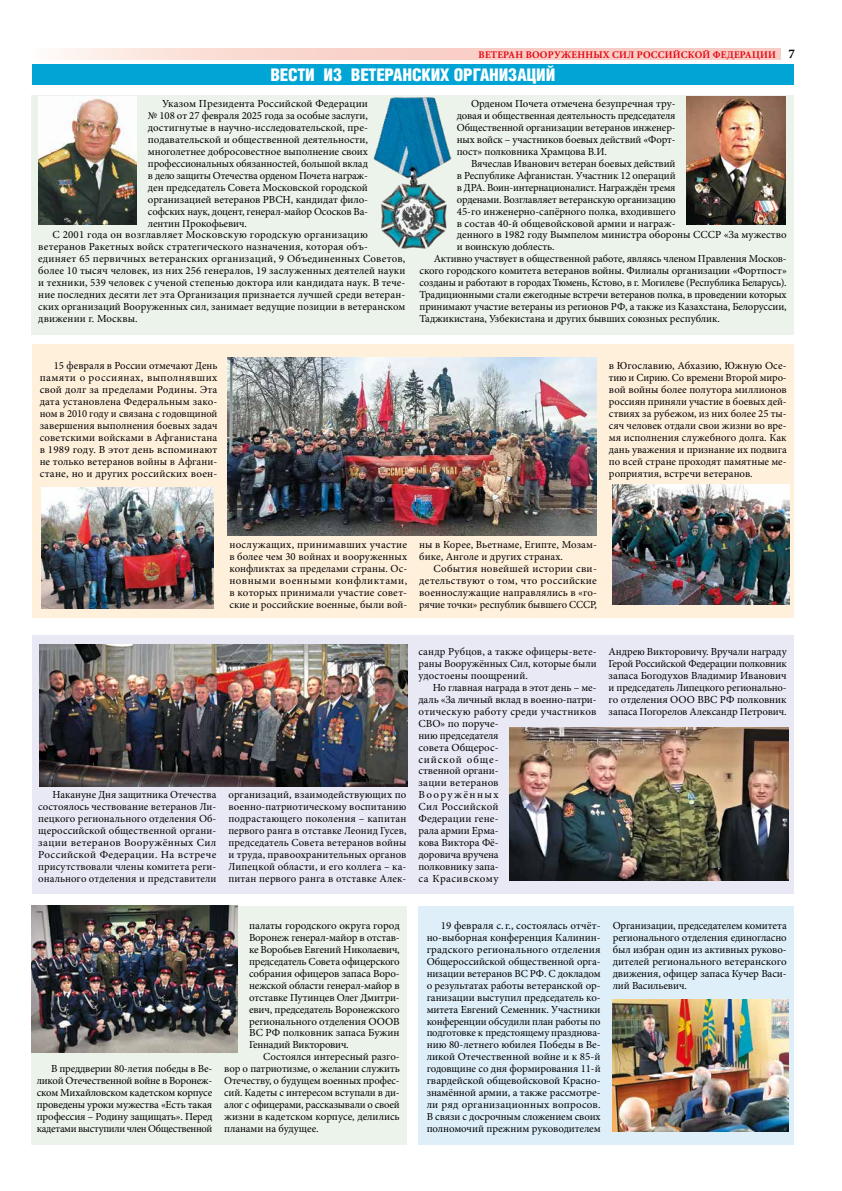
<style>
.page{position:relative;width:842px;height:1191px;background:#fff}
.page>*{position:absolute;margin:0;border:0;box-sizing:border-box;transform-origin:0 0}
.t1{font:17.5px "Helios Cond Black C";letter-spacing:-.01em;color:#fff}
.t2{font:10.8px/11.9px "Minion Pro";letter-spacing:-.005em;color:#000;text-align:justify}
.t3{font:10.8px "Minion Pro";letter-spacing:.015em;color:#000}
.t4{font:700 10px "Miniature C";letter-spacing:.02em;color:#e30613}
.s1{font-size:13px;color:#000}
</style>
<div class="page">
<svg style="left:57px;top:48px;width:724px;height:12px;background:#f9d5ce"></svg>
<div style="left:33px;top:344px;width:761px;height:274px;background:#fff0dc"></div>
<div style="left:33px;top:635px;width:761px;height:258px;background:#e9e9f5"></div>
<div style="left:31px;top:906px;width:376px;height:238px;background:#ecf3eb"></div>
<div style="left:418px;top:906px;width:376px;height:238px;background:#deeff9"></div>
<div style="left:31px;top:95px;width:763px;height:239px;background:#ecf3eb"></div>
<div style="left:32px;top:64px;width:762px;height:21px;background:#00a5d5"></div>
<img style="left:38px;top:96px;width:99px;height:128px">
<img style="left:687px;top:96px;width:98px;height:128px">
<img style="left:374px;top:97px;width:77px;height:152px">
<img style="left:42px;top:488px;width:171px;height:120px">
<img style="left:227px;top:357px;width:369px;height:178px">
<img style="left:612px;top:484px;width:177px;height:121px">
<img style="left:31px;top:905px;width:207px;height:148px">
<img style="left:612px;top:999px;width:176px;height:132px">
<img style="left:40px;top:644px;width:367px;height:142px">
<img style="left:510px;top:727px;width:279px;height:153px">
<p class="t4" style="left:479px;top:48px;width:318px">ВЕТЕРАН ВООРУЖЕННЫХ СИЛ РОССИЙСКОЙ ФЕДЕРАЦИИ <span class="s1">7</span></p>
<h1 class="t1" style="left:270px;top:65px;width:287px">ВЕСТИ ИЗ ВЕТЕРАНСКИХ ОРГАНИЗАЦИЙ</h1>
<p class="t2" style="left:162px;top:98px;width:207px">Указом Президента Российской Федерации</p>
<p class="t2" style="left:148px;top:110px;width:221px">№ 108 от 27 февраля 2025 года за особые заслуги,</p>
<p class="t2" style="left:148px;top:122px;width:221px">достигнутые в научно-исследовательской, пре-</p>
<p class="t2" style="left:148px;top:134px;width:221px">подавательской и общественной деятельности,</p>
<p class="t2" style="left:148px;top:146px;width:221px">многолетнее добросовестное выполнение своих</p>
<p class="t2" style="left:148px;top:158px;width:221px">профессиональных обязанностей, большой вклад</p>
<p class="t2" style="left:148px;top:170px;width:221px">в дело защиты Отечества орденом Почета награж-</p>
<p class="t2" style="left:148px;top:181px;width:221px">ден председатель Совета Московской городской</p>
<p class="t2" style="left:148px;top:193px;width:221px">организацией ветеранов РВСН, кандидат фило-</p>
<p class="t2" style="left:148px;top:205px;width:221px">софских наук, доцент, генерал-майор Ососков Ва-</p>
<p class="t2" style="left:148px;top:217px;width:101px">лентин Прокофьевич.</p>
<p class="t3" style="left:52px;top:228px;width:317px">С 2001 года он возглавляет Московскую городскую организацию</p>
<p class="t2" style="left:38px;top:241px;width:331px">ветеранов Ракетных войск стратегического назначения, которая объ-</p>
<p class="t3" style="left:38px;top:252px;width:369px">единяет 65 первичных ветеранских организаций, 9 Объединенных Советов,</p>
<p class="t2" style="left:38px;top:265px;width:369px">более 10 тысяч человек, из них 256 генералов, 19 заслуженных деятелей науки</p>
<p class="t2" style="left:38px;top:277px;width:369px">и техники, 539 человек с ученой степенью доктора или кандидата наук. В тече-</p>
<p class="t2" style="left:38px;top:289px;width:369px">ние последних десяти лет эта Организация признается лучшей среди ветеран-</p>
<p class="t2" style="left:38px;top:300px;width:369px">ских организаций Вооруженных сил, занимает ведущие позиции в ветеранском</p>
<p class="t2" style="left:38px;top:312px;width:101px">движении г. Москвы.</p>
<p class="t2" style="left:457px;top:98px;width:220px;text-indent:14px">Орденом Почета отмечена безупречная тру&shy;довая и общественная деятельность председателя Общественной организации ветеранов инженер&shy;ных войск – участников боевых действий «Форт&shy;пост» полковника Храмцова В.И.</p>
<p class="t2" style="left:471px;top:158px;width:206px">Вячеслав Иванович ветеран боевых действий</p>
<p class="t2" style="left:457px;top:170px;width:220px">в Республике Афганистан. Участник 12 операций</p>
<p class="t2" style="left:457px;top:181px;width:220px">в ДРА. Воин-интернационалист. Награждён тремя</p>
<p class="t2" style="left:457px;top:193px;width:220px">орденами. Возглавляет ветеранскую организацию</p>
<p class="t2" style="left:457px;top:205px;width:220px">45-го инженерно-сапёрного полка, входившего</p>
<p class="t2" style="left:457px;top:217px;width:220px">в состав 40-й общевойсковой армии и награж-</p>
<p class="t2" style="left:457px;top:229px;width:331px">денного в 1982 году Вымпелом министра обороны СССР «За мужество</p>
<p class="t2" style="left:457px;top:241px;width:99px">и воинскую доблесть.</p>
<p class="t2" style="left:434px;top:253px;width:354px">Активно участвует в общественной работе, являясь членом Правления Москов-</p>
<p class="t2" style="left:420px;top:265px;width:369px">ского городского комитета ветеранов войны. Филиалы организации «Фортпост»</p>
<p class="t2" style="left:420px;top:277px;width:369px">созданы и работают в городах Тюмень, Кстово, в г. Могилеве (Республика Беларусь).</p>
<p class="t2" style="left:420px;top:289px;width:369px">Традиционными стали ежегодные встречи ветеранов полка, в проведении которых</p>
<p class="t2" style="left:420px;top:300px;width:369px">принимают участие ветераны из регионов РФ, а также из Казахстана, Белоруссии,</p>
<p class="t2" style="left:420px;top:312px;width:302px">Таджикистана, Узбекистана и других бывших союзных республик.</p>
<p class="t2" style="left:40px;top:360px;width:179px;text-indent:14px">15 февраля в России отмечают День памяти о россиянах, выполнявших свой долг за пределами Родины. Эта дата установлена Федеральным зако&shy;ном в 2010 году и связана с годовщиной завершения выполнения боевых задач советскими войсками в Афганистана в 1989 году. В этот день вспоминают не только ветеранов войны в Афгани&shy;стане, но и других российских воен-</p>
<p class="t2" style="left:609px;top:360px;width:179px">в Югославию, Абхазию, Южную Осе&shy;тию и Сирию. Со времени Второй миро&shy;вой войны более полутора миллионов россиян приняли участие в боевых дей&shy;ствиях за рубежом, из них более 25 ты&shy;сяч человек отдали свои жизни во вре&shy;мя исполнения служебного долга. Как дань уважения и признание их подвига по всей стране проходят памятные ме&shy;роприятия, встречи ветеранов.</p>
<p class="t2" style="left:229px;top:539px;width:179px">нослужащих, принимавших участие в более чем 30 войнах и вооруженных конфликтах за пределами страны. Ос&shy;новными военными конфликтами, в которых принимали участие совет&shy;ские и российские военные, были вой-</p>
<p class="t2" style="left:419px;top:539px;width:179px">ны в Корее, Вьетнаме, Египте, Мозам&shy;бике, Анголе и других странах.</p>
<p class="t2" style="left:419px;top:562px;width:179px;text-indent:14px">События новейшей истории сви&shy;детельствуют о том, что российские военнослужащие направлялись в «го&shy;рячие точки» республик бывшего СССР,</p>
<p class="t2" style="left:38px;top:789px;width:180px;text-indent:14px">Накануне Дня защитника Отечества состоялось чествование ветеранов Ли&shy;пецкого регионального отделения Об&shy;щероссийской общественной органи&shy;зации ветеранов Вооружённых Сил Российской Федерации. На встрече присутствовали члены комитета реги&shy;онального отделения и представители</p>
<p class="t2" style="left:228px;top:789px;width:180px">организаций, взаимодействующих по военно-патриотическому воспитанию подрастающего поколения – капитан первого ранга в отставке Леонид Гусев, председатель Совета ветеранов войны и труда, правоохранительных органов Липецкой области, и его коллега – ка&shy;питан первого ранга в отставке Алек-</p>
<p class="t2" style="left:418px;top:646px;width:180px">сандр Рубцов, а также офицеры-вете&shy;раны Вооружённых Сил, которые были удостоены поощрений.</p>
<p class="t2" style="left:418px;top:681px;width:180px;text-align:left;text-indent:14px">Но главная награда в этот день – ме&shy;даль «За личный вклад в военно-патри&shy;отическую работу среди участников<br>СВО» по поруче-<br>нию председателя<br>совета Общерос-<br>сийской обще-<br>ственной органи-<br>зации ветеранов<br>Вооружённых<br>Сил Российской<br>Федерации гене-<br>рала армии Ерма-<br>кова Виктора Фё-<br>доровича вручена<br>полковнику запа-<br>са Красивскому</p>
<p class="t2" style="left:609px;top:646px;width:180px">Андрею Викторовичу. Вручали награду Герой Российской Федерации полковник запаса Богодухов Владимир Иванович и председатель Липецкого регионально&shy;го отделения ООО ВВС РФ полковник запаса Погорелов Александр Петрович.</p>
<p class="t2" style="left:37px;top:1062px;width:177px;text-indent:14px">В преддверии 80-летия победы в Ве&shy;ликой Отечественной войне в Воронеж&shy;ском Михайловском кадетском корпусе проведены уроки мужества «Есть такая профессия – Родину защищать». Перед кадетами выступили член Общественной</p>
<p class="t2" style="left:249px;top:920px;width:152px">палаты городского округа город Воронеж генерал-майор в отстав&shy;ке Воробьев Евгений Николаевич, председатель Совета офицерского собрания офицеров запаса Воро&shy;нежской области генерал-майор в отставке Путинцев Олег Дмитри&shy;евич, председатель Воронежского регионального отделения ОООВ ВС РФ полковник запаса Бужин Геннадий Викторович.</p>
<p class="t2" style="left:224px;top:1051px;width:177px;text-indent:39px">Состоялся интересный разго&shy;вор о патриотизме, о желании служить Отечеству, о будущем военных профес&shy;сий. Кадеты с интересом вступали в ди&shy;алог с офицерами, рассказывали о своей жизни в кадетском корпусе, делились планами на будущее.</p>
<p class="t2" style="left:427px;top:920px;width:176px;text-indent:14px">19 февраля с.г., состоялась отчёт&shy;но-выборная конференция Калинин&shy;градского регионального отделения Общероссийской общественной орга&shy;низации ветеранов ВС РФ. С докладом о результатах работы ветеранской ор&shy;ганизации выступил председатель ко&shy;митета Евгений Семенник. Участники конференции обсудили план работы по подготовке к предстоящему празднова&shy;нию 80-летнего юбилея Победы в Ве&shy;ликой Отечественной войне и к 85-й годовщине со дня формирования 11-й гвардейской общевойсковой Красно&shy;знамённой армии, а также рассмотре&shy;ли ряд организационных вопросов.<br>В связи с досрочным сложением своих полномочий прежним руководителем</p>
<p class="t2" style="left:613px;top:920px;width:176px">Организации, председателем комитета регионального отделения единогласно был избран один из активных руково&shy;дителей регионального ветеранского движения, офицер запаса Кучер Васи&shy;лий Васильевич.</p>
</div>
